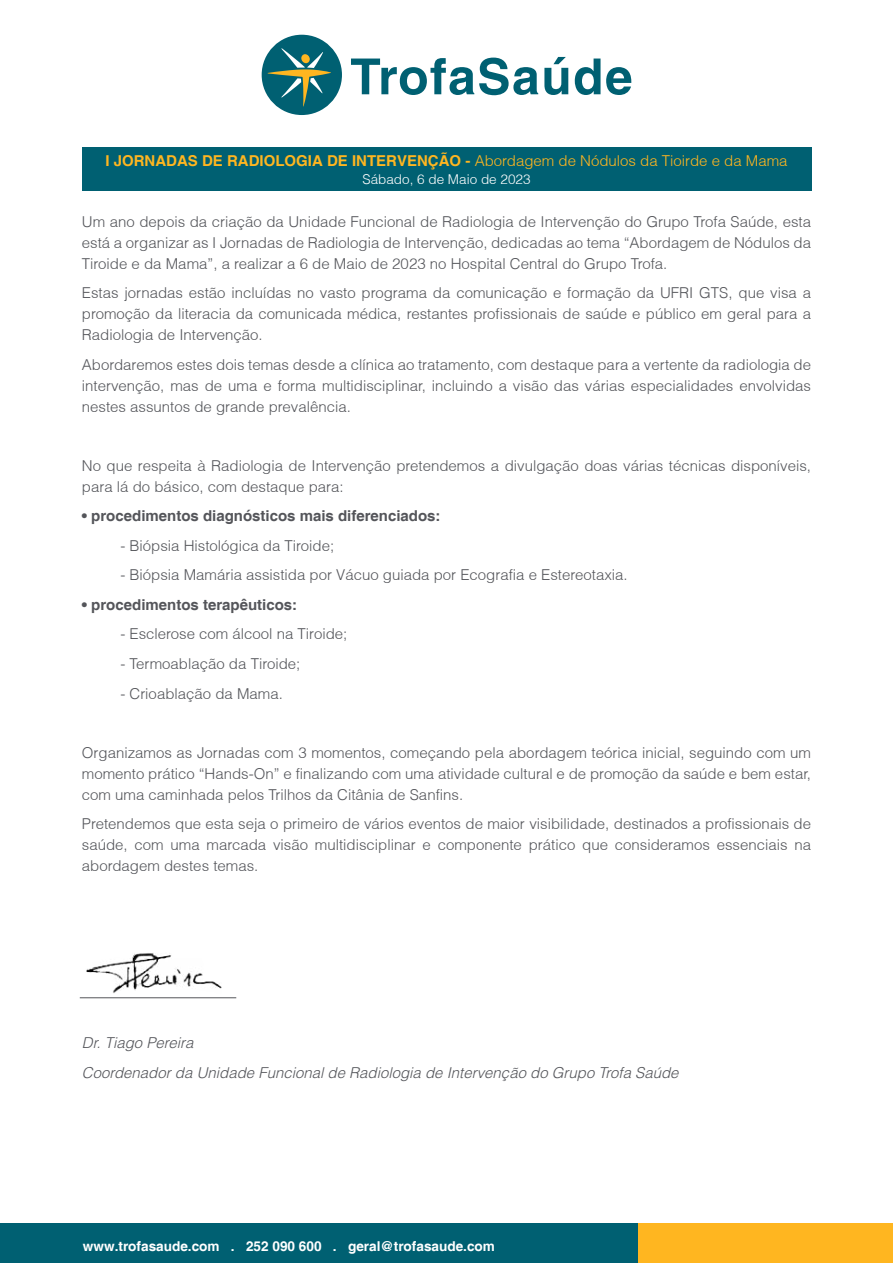
<style>
.page{position:relative;width:893px;height:1263px;background:#fff}
.page>*{position:absolute;margin:0;border:0;box-sizing:border-box;transform-origin:0 0}
.t1{font:300 15px/21px "Helvetica";color:#54555a;text-align:justify}
.t2{font:italic 300 15px/29.5px "Helvetica";color:#54555a}
.t3{font:700 15px "Helvetica";color:#54555a}
.t4{font:700 15px "Helvetica";color:#ffb620}
.t5{font:700 13.65px "Helvetica";color:#fff}
.t6{font:300 13.5px "Helvetica";color:#fff}
.s1{font-weight:300}
</style>
<div class="page">
<div style="left:262px;top:35px;width:80px;height:80px;background:#006072;border-radius:50%"></div>
<svg style="left:267px;top:48px;width:64px;height:59px"></svg>
<div style="left:301px;top:54px;width:9px;height:9px;background:#ffb620;border-radius:50%"></div>
<svg style="left:351px;top:58px;width:187px;height:37px"></svg>
<svg style="left:544px;top:57px;width:24px;height:38px"></svg>
<svg style="left:575px;top:59px;width:25px;height:36px"></svg>
<svg style="left:606px;top:67px;width:25px;height:28px"></svg>
<div style="left:0;top:1223px;width:893px;height:40px;background:#006072"></div>
<div style="left:639px;top:1223px;width:254px;height:40px;background:#ffb620"></div>
<div style="left:82px;top:147px;width:729px;height:44px;background:#006072"></div>
<img style="left:85px;top:953px;width:145px;height:46px">
<hr style="left:80px;top:997px;width:156px;height:1px;background:#54555a">
<p class="t4" style="left:105px;top:151px;width:684px">I JORNADAS DE RADIOLOGIA DE INTERVENÇÃO - <span class="s1">Abordagem de Nódulos da Tioirde e da Mama</span></p>
<p class="t6" style="left:362px;top:170px;width:170px">Sábado, 6 de Maio de 2023</p>
<p class="t1" style="left:82px;top:211px;width:731px">Um ano depois da criação da Unidade Funcional de Radiologia de Intervenção do Grupo Trofa Saúde, esta está a organizar as I Jornadas de Radiologia de Intervenção, dedicadas ao tema “Abordagem de Nódulos da Tiroide e da Mama”, a realizar a 6 de Maio de 2023 no Hospital Central do Grupo Trofa.</p>
<p class="t1" style="left:82px;top:282px;width:731px">Estas jornadas estão incluídas no vasto programa da comunicação e formação da UFRI GTS, que visa a promoção da literacia da comunicada médica, restantes profissionais de saúde e público em geral para a Radiologia de Intervenção.</p>
<p class="t1" style="left:82px;top:354px;width:731px">Abordaremos estes dois temas desde a clínica ao tratamento, com destaque para a vertente da radiologia de intervenção, mas de uma e forma multidisciplinar, incluindo a visão das várias especialidades envolvidas nestes assuntos de grande prevalência.</p>
<p class="t1" style="left:82px;top:455px;width:731px">No que respeita à Radiologia de Intervenção pretendemos a divulgação doas várias técnicas disponíveis, para lá do básico, com destaque para:</p>
<p class="t3" style="left:82px;top:507px;width:360px">• procedimentos diagnósticos mais diferenciados:</p>
<p class="t1" style="left:120px;top:535px;width:215px">- Biópsia Histológica da Tiroide;</p>
<p class="t1" style="left:120px;top:564px;width:509px">- Biópsia Mamária assistida por Vácuo guiada por Ecografia e Estereotaxia.</p>
<p class="t3" style="left:82px;top:595px;width:217px">• procedimentos terapêuticos:</p>
<p class="t1" style="left:120px;top:623px;width:229px">- Esclerose com álcool na Tiroide;</p>
<p class="t1" style="left:120px;top:653px;width:182px">- Termoablação da Tiroide;</p>
<p class="t1" style="left:120px;top:682px;width:164px">- Crioablação da Mama.</p>
<p class="t1" style="left:82px;top:742px;width:731px">Organizamos as Jornadas com 3 momentos, começando pela abordagem teórica inicial, seguindo com um momento prático “Hands-On” e finalizando com uma atividade cultural e de promoção da saúde e bem estar, com uma caminhada pelos Trilhos da Citânia de Sanfins.</p>
<p class="t1" style="left:82px;top:813px;width:731px">Pretendemos que esta seja o primeiro de vários eventos de maior visibilidade, destinados a profissionais de saúde, com uma marcada visão multidisciplinar e componente prático que consideramos essenciais na abordagem destes temas.</p>
<p class="t2" style="left:82px;top:1028px;width:598px">Dr. Tiago Pereira<br>Coordenador da Unidade Funcional de Radiologia de Intervenção do Grupo Trofa Saúde</p>
<p class="t5" style="left:83px;top:1237px;width:413px">www.trofasaude.com . 252 090 600 . geral@trofasaude.com</p>
</div>
